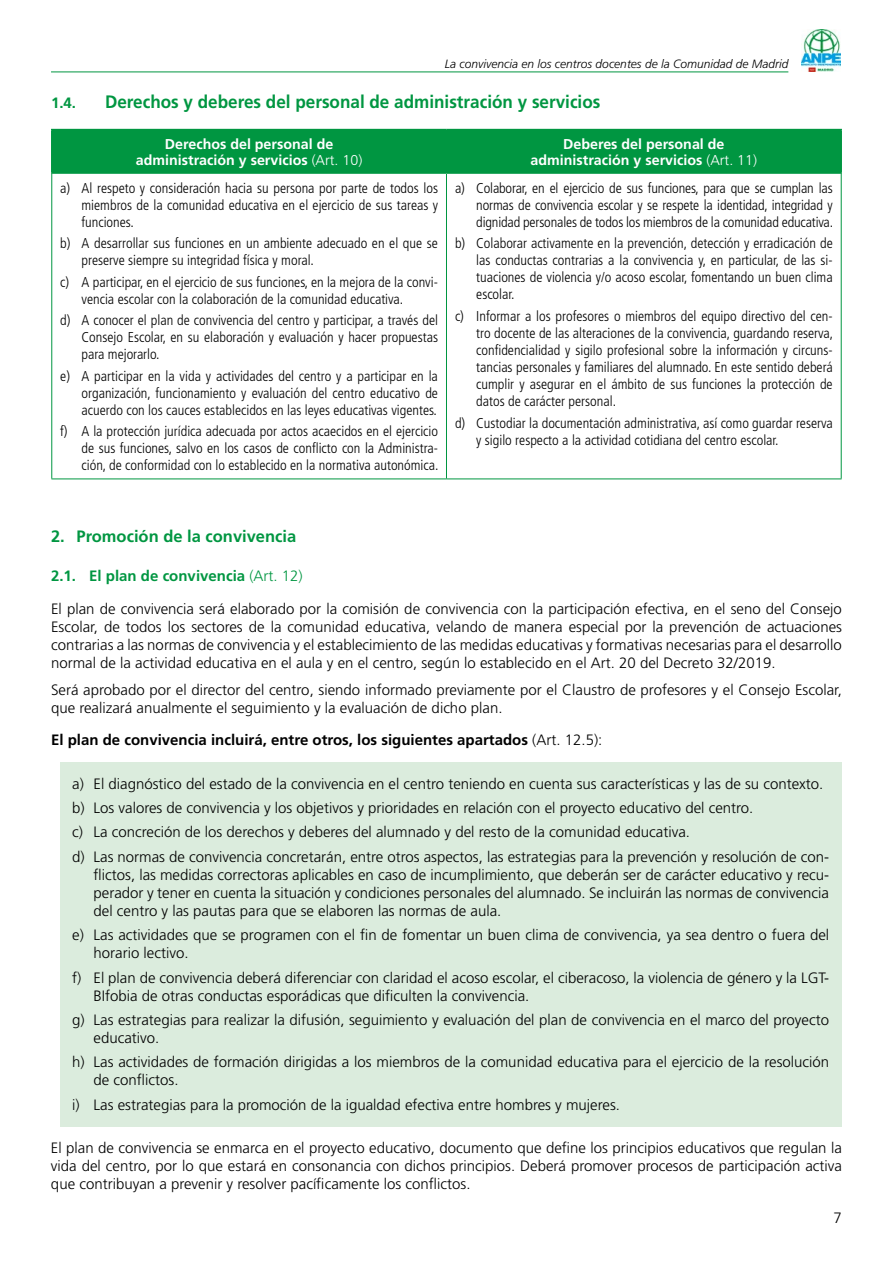
<style>
.page{position:relative;width:893px;height:1263px;background:#fff}
.page>*{position:absolute;margin:0;border:0;box-sizing:border-box;transform-origin:0 0}
.t1{font:700 18px "Frutiger";color:#009641;scale:.95 1}
.t2{font:700 16.5px "Frutiger";color:#009641}
.t3{font:300 15px/18px "Frutiger";color:#000}
.t4{font:700 15px "Frutiger";color:#000}
.t5{font:700 15px "Frutiger";color:#009641}
.t6{font:300 condensed 14.25px/17.1px "Frutiger LT Std";color:#000;text-align:justify}
.t7{font:700 14.25px/15.5px "Frutiger";color:#fff;text-align:center}
.t8{font:italic 300 12px "Frutiger";color:#000}
.s1{font-weight:300}
.s2{font-weight:700;color:#009641}
.s3{color:#009641}
</style>
<div class="page">
<img style="left:802px;top:29px;width:38px;height:43px">
<hr style="left:51px;top:72px;width:737px;height:1px;background:#009641">
<div style="left:61px;top:762px;width:781px;height:365px;background:#dbecdd"></div>
<div style="left:53px;top:130px;width:787px;height:42px;background:#009641"></div>
<hr style="left:51px;top:130px;width:2px;height:42px;background:#009641">
<hr style="left:51px;top:129px;width:395px;height:1px;background:#009641">
<hr style="left:446px;top:129px;width:396px;height:1px;background:#009641">
<hr style="left:446px;top:130px;width:1px;height:42px;background:#009641">
<hr style="left:840px;top:130px;width:2px;height:42px;background:#009641">
<hr style="left:51px;top:172px;width:395px;height:2px;background:#009641">
<hr style="left:446px;top:172px;width:396px;height:2px;background:#009641">
<hr style="left:51px;top:174px;width:1px;height:304px;background:#009641">
<hr style="left:446px;top:174px;width:1px;height:304px;background:#009641">
<hr style="left:841px;top:174px;width:1px;height:304px;background:#009641">
<hr style="left:51px;top:478px;width:395px;height:1px;background:#009641">
<hr style="left:446px;top:478px;width:396px;height:1px;background:#009641">
<p class="t8" style="left:445px;top:57px;width:345px">La convivencia en los centros docentes de la Comunidad de Madrid</p>
<p class="t5" style="left:51px;top:94px;width:27px">1.4.</p>
<p class="t1" style="left:105px;top:91px;width:523px">Derechos y deberes del personal de administración y servicios</p>
<p class="t7" style="left:136px;top:136px;width:228px">Derechos del personal de administración y servicios <span class="s1">(Art. 10)</span></p>
<p class="t7" style="left:531px;top:136px;width:228px">Deberes del personal de administración y servicios <span class="s1">(Art. 11)</span></p>
<p class="t6" style="left:82px;top:179px;width:358px;text-indent:-21px">a) Al respeto y consideración hacia su persona por parte de todos los miembros de la comunidad educativa en el ejercicio de sus tareas y funciones.</p>
<p class="t6" style="left:82px;top:235px;width:358px;text-indent:-21px">b) A desarrollar sus funciones en un ambiente adecuado en el que se preserve siempre su integridad física y moral.</p>
<p class="t6" style="left:82px;top:273px;width:358px;text-indent:-21px">c) A participar, en el ejercicio de sus funciones, en la mejora de la convi&shy;vencia escolar con la colaboración de la comunidad educativa.</p>
<p class="t6" style="left:82px;top:312px;width:358px;text-indent:-21px">d) A conocer el plan de convivencia del centro y participar, a través del Consejo Escolar, en su elaboración y evaluación y hacer propuestas para mejorarlo.</p>
<p class="t6" style="left:82px;top:367px;width:358px;text-indent:-21px">e) A participar en la vida y actividades del centro y a participar en la organización, funcionamiento y evaluación del centro educativo de acuerdo con los cauces establecidos en las leyes educativas vigentes.</p>
<p class="t6" style="left:82px;top:423px;width:358px;text-indent:-21px">f) A la protección jurídica adecuada por actos acaecidos en el ejercicio de sus funciones, salvo en los casos de conflicto con la Administra&shy;ción, de conformidad con lo establecido en la normativa autonómica.</p>
<p class="t6" style="left:476px;top:179px;width:358px;text-indent:-21px">a) Colaborar, en el ejercicio de sus funciones, para que se cumplan las normas de convivencia escolar y se respete la identidad, integridad y dignidad personales de todos los miembros de la comunidad educativa.</p>
<p class="t6" style="left:476px;top:235px;width:358px;text-indent:-21px">b) Colaborar activamente en la prevención, detección y erradicación de las conductas contrarias a la convivencia y, en particular, de las si&shy;tuaciones de violencia y/o acoso escolar, fomentando un buen clima escolar.</p>
<p class="t6" style="left:476px;top:307px;width:358px;text-indent:-21px">c) Informar a los profesores o miembros del equipo directivo del cen&shy;tro docente de las alteraciones de la convivencia, guardando reserva, confidencialidad y sigilo profesional sobre la información y circuns&shy;tancias personales y familiares del alumnado. En este sentido deberá cumplir y asegurar en el ámbito de sus funciones la protección de datos de carácter personal.</p>
<p class="t6" style="left:476px;top:414px;width:358px;text-indent:-21px">d) Custodiar la documentación administrativa, así como guardar reserva y sigilo respecto a la actividad cotidiana del centro escolar.</p>
<p class="t2" style="left:51px;top:526px;width:247px">2. Promoción de la convivencia</p>
<p class="t3" style="left:51px;top:559px;width:792px;line-height:32.8px"><span class="s2">2.1. El plan de convivencia</span> <span class="s3">(Art. 12)<br></span>El plan de convivencia será elaborado por la comisión de convivencia con la participación efectiva, en el seno del Consejo</p>
<p class="t3" style="left:51px;top:617px;width:792px;text-align:justify">Escolar, de todos los sectores de la comunidad educativa, velando de manera especial por la prevención de actuaciones contrarias a las normas de convivencia y el establecimiento de las medidas educativas y formativas necesarias para el desarrollo normal de la actividad educativa en el aula y en el centro, según lo establecido en el Art. 20 del Decreto 32/2019.</p>
<p class="t3" style="left:51px;top:681px;width:792px">Será aprobado por el director del centro, siendo informado previamente por el Claustro de profesores y el Consejo Escolar, que realizará anualmente el seguimiento y la evaluación de dicho plan.</p>
<p class="t4" style="left:51px;top:731px;width:553px">El plan de convivencia incluirá, entre otros, los siguientes apartados <span class="s1">(Art. 12.5):</span></p>
<p class="t3" style="left:72px;top:771px;width:758px;line-height:24.3px">a) El diagnóstico del estado de la convivencia en el centro teniendo en cuenta sus características y las de su contexto. b) Los valores de convivencia y los objetivos y prioridades en relación con el proyecto educativo del centro.<br>c) La concreción de los derechos y deberes del alumnado y del resto de la comunidad educativa.<br>d) Las normas de convivencia concretarán, entre otros aspectos, las estrategias para la prevención y resolución de con-</p>
<p class="t3" style="left:94px;top:866px;width:737px;text-align:justify">flictos, las medidas correctoras aplicables en caso de incumplimiento, que deberán ser de carácter educativo y recu&shy;perador y tener en cuenta la situación y condiciones personales del alumnado. Se incluirán las normas de convivencia del centro y las pautas para que se elaboren las normas de aula.</p>
<p class="t3" style="left:94px;top:926px;width:737px;text-indent:-21px">e) Las actividades que se programen con el fin de fomentar un buen clima de convivencia, ya sea dentro o fuera del horario lectivo.</p>
<p class="t3" style="left:94px;top:968px;width:737px;text-indent:-21px">f) El plan de convivencia deberá diferenciar con claridad el acoso escolar, el ciberacoso, la violencia de género y la LGT-<br>BIfobia de otras conductas esporádicas que dificulten la convivencia.</p>
<p class="t3" style="left:94px;top:1011px;width:737px;text-indent:-21px">g) Las estrategias para realizar la difusión, seguimiento y evaluación del plan de convivencia en el marco del proyecto educativo.</p>
<p class="t3" style="left:94px;top:1053px;width:737px;text-indent:-21px">h) Las actividades de formación dirigidas a los miembros de la comunidad educativa para el ejercicio de la resolución de conflictos.</p>
<p class="t3" style="left:72px;top:1095px;width:549px">i) Las estrategias para la promoción de la igualdad efectiva entre hombres y mujeres.</p>
<p class="t3" style="left:51px;top:1139px;width:792px;text-align:justify">El plan de convivencia se enmarca en el proyecto educativo, documento que define los principios educativos que regulan la vida del centro, por lo que estará en consonancia con dichos principios. Deberá promover procesos de participación activa que contribuyan a prevenir y resolver pacíficamente los conflictos.</p>
<p class="t3" style="left:834px;top:1208px;width:10px">7</p>
</div>
